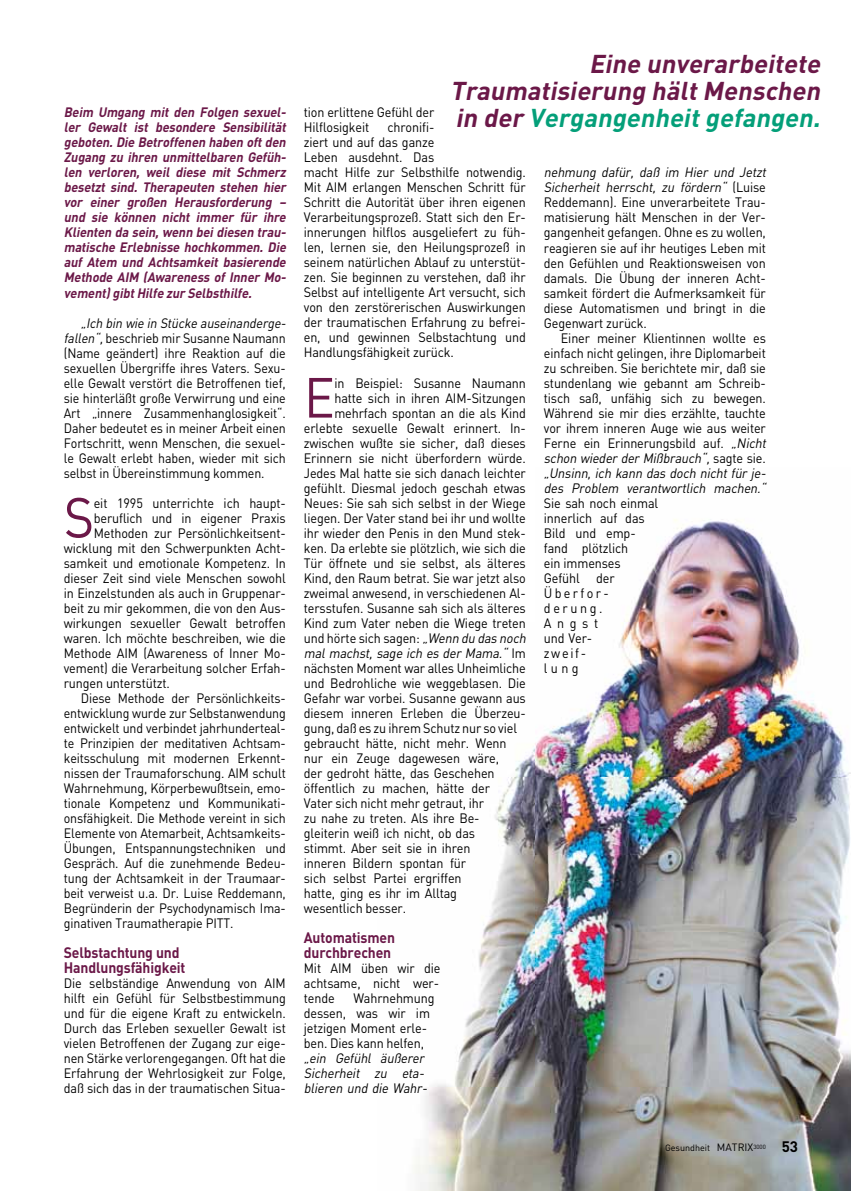
<style>
.page{position:relative;width:851px;height:1191px;background:#fff}
.page>*{position:absolute;margin:0;border:0;box-sizing:border-box;transform-origin:0 0}
.t1{font:55.65px "DIN";color:#6b1848;scale:.93 1}
.t2{font:italic 700 25.5px/27px "DIN";color:#6b1848;text-align:justify}
.t3{font:700 15px/15px "DIN";letter-spacing:-.01em;color:#6b1848;scale:.93 1}
.t4{font:700 15px "DIN";color:#000}
.t5{font:13.5px/15px "DIN";letter-spacing:-.01em;color:#000;scale:.93 1}
.t6{font:13.5px/15px "DIN";letter-spacing:-.01em;color:#000;scale:.92 1}
.t7{font:italic 700 13.5px/15px "DIN";color:#6b1848;text-align:justify;scale:.93 1}
.t8{font:italic 13.5px/15px "DIN";color:#000;scale:.93 1}
.t9{font:9px "DIN";color:#000}
.s1{font-style:italic}
.s2{color:#049f79}
.s3{font-style:normal}
.s4{font-size:10.5px}
</style>
<div class="page">
<img style="left:414px;top:519px;width:436px;height:672px">
<p class="t7" style="left:64px;top:104px;width:243px">Beim Umgang mit den Folgen sexuel&shy;ler Gewalt ist besondere Sensibilität geboten.Die Betroffenen haben oftden Zugang zu ihren unmittelbaren Gefüh&shy;len verloren, weil diese mit Schmerz besetzt sind. Therapeuten stehen hier vor einer großen Herausforderung – und sie können nicht immer für ihre Klienten da sein,wenn beidiesen trau&shy;matische Erlebnisse hochkommen. Die auf Atem und Achtsamkeit basierende Methode AIM (Awareness of Inner Mo&shy;vement)gibtHilfe zurSelbsthilfe.</p>
<p class="t6" style="left:64px;top:315px;width:246px;text-indent:17px"><span class="s1">„Ich bin wie in Stücke auseinanderge&shy;fallen“,</span>beschrieb mir Susanne Naumann (Name geändert) ihre Reaktion auf die sexuellen Übergriffe ihres Vaters. Sexu&shy;elle Gewalt verstört die Betroffenen tief, sie hinterläßt große Verwirrung und eine Art „innere Zusammenhanglosigkeit“.<br>Daher bedeutet es in meiner Arbeit einen Fortschritt, wenn Menschen, die sexuel&shy;le Gewalt erlebt haben, wieder mit sich selbst in Übereinstimmung kommen.</p>
<h1 class="t1" style="left:64px;top:483px;width:34px">S</h1>
<p class="t5" style="left:94px;top:495px;width:208px">eit 1995 unterrichte ich haupt-</p>
<p class="t5" style="left:94px;top:510px;width:208px">beruflich und in eigener Praxis</p>
<p class="t5" style="left:94px;top:525px;width:208px">Methoden zur Persönlichkeitsent-</p>
<p class="t5" style="left:64px;top:540px;width:240px">wicklung mit den Schwerpunkten Acht-</p>
<p class="t5" style="left:64px;top:555px;width:240px">samkeit und emotionale Kompetenz. In</p>
<p class="t5" style="left:64px;top:570px;width:240px">dieser Zeit sind viele Menschen sowohl</p>
<p class="t5" style="left:64px;top:585px;width:240px">in Einzelstunden als auch in Gruppenar-</p>
<p class="t5" style="left:64px;top:600px;width:240px">beit zu mir gekommen, die von den Aus-</p>
<p class="t5" style="left:64px;top:615px;width:240px">wirkungen sexueller Gewalt betroffen</p>
<p class="t5" style="left:64px;top:630px;width:240px">waren. Ich möchte beschreiben, wie die</p>
<p class="t5" style="left:64px;top:645px;width:240px">Methode AIM (Awareness of Inner Mo-</p>
<p class="t5" style="left:64px;top:660px;width:240px">vement) die Verarbeitung solcher Erfah-</p>
<p class="t5" style="left:64px;top:675px;width:115px">rungen unterstützt.</p>
<p class="t6" style="left:81px;top:690px;width:224px">Diese Methode der Persönlichkeits-</p>
<p class="t6" style="left:64px;top:705px;width:243px">entwicklung wurde zur Selbstanwendung</p>
<p class="t6" style="left:64px;top:720px;width:243px">entwickelt und verbindet jahrhunderteal-</p>
<p class="t6" style="left:64px;top:735px;width:243px">te Prinzipien der meditativen Achtsam-</p>
<p class="t6" style="left:64px;top:750px;width:243px">keitsschulung mit modernen Erkennt-</p>
<p class="t6" style="left:64px;top:765px;width:243px">nissen der Traumaforschung. AIM schult</p>
<p class="t6" style="left:64px;top:780px;width:243px">Wahrnehmung, Körperbewußtsein, emo-</p>
<p class="t6" style="left:64px;top:795px;width:243px">tionale Kompetenz und Kommunikati-</p>
<p class="t6" style="left:64px;top:810px;width:243px">onsfähigkeit. Die Methode vereint in sich</p>
<p class="t6" style="left:64px;top:825px;width:243px">Elemente von Atemarbeit, Achtsamkeits-</p>
<p class="t6" style="left:64px;top:840px;width:243px">Übungen, Entspannungstechniken und</p>
<p class="t6" style="left:64px;top:855px;width:243px">Gespräch. Auf die zunehmende Bedeu-</p>
<p class="t6" style="left:64px;top:870px;width:243px">tung der Achtsamkeit in der Traumaar-</p>
<p class="t6" style="left:64px;top:885px;width:243px">beit verweist u.a. Dr. Luise Reddemann,</p>
<p class="t6" style="left:64px;top:900px;width:243px">Begründerin der Psychodynamisch Ima-</p>
<p class="t6" style="left:64px;top:915px;width:186px">ginativen Traumatherapie PITT.</p>
<p class="t3" style="left:64px;top:944px;width:132px">Selbstachtung und<br>Handlungsfähigkeit</p>
<p class="t5" style="left:64px;top:975px;width:240px;text-align:justify">Die selbständige Anwendung von AIM hilft ein Gefühl für Selbstbestimmung und für die eigene Kraft zu entwickeln.<br>Durch das Erleben sexueller Gewalt ist vielen Betroffenen der Zugang zur eige&shy;nen Stärke verlorengegangen. Oft hat die Erfahrung der Wehrlosigkeit zur Folge, daß sich das in der traumatischen Situa-</p>
<h2 class="t2" style="left:450px;top:49px;width:377px;text-indent:139px">Eine unverarbeitete Traumatisierung hältMenschen in der <span class="s2">Vergangenheitgefangen.</span></h2>
<p class="t5" style="left:304px;top:105px;width:142px">tion erlittene Gefühl der<br>Hilflosigkeit</p>
<p class="t5" style="left:304px;top:120px;width:240px;text-indent:84px">chronifi-<br>ziert und auf das ganze<br>Leben ausdehnt. Das<br>macht Hilfe zur Selbsthilfe notwendig.<br>Mit AIM erlangen Menschen Schritt für Schritt die Autorität über ihren eigenen Verarbeitungsprozeß. Statt sich den Er&shy;innerungen hilflos ausgeliefert zu füh&shy;len, lernen sie, den Heilungsprozeß in seinem natürlichen Ablauf zu unterstüt&shy;zen. Sie beginnen zu verstehen, daß ihr Selbst auf intelligente Art versucht, sich von den zerstörerischen Auswirkungen der traumatischen Erfahrung zu befrei&shy;en, und gewinnen Selbstachtung und Handlungsfähigkeit zurück.</p>
<h1 class="t1" style="left:304px;top:363px;width:35px">E</h1>
<p class="t5" style="left:334px;top:375px;width:207px">in Beispiel: Susanne Naumann</p>
<p class="t5" style="left:543px;top:165px;width:243px"><span class="s1">nehmung dafür, daß im Hier und Jetzt Sicherheit herrscht, zu fördern“</span> ( L u i s e Reddemann). Eine unverarbeitete Trau&shy;matisierung hält Menschen in der Ver&shy;gangenheit gefangen. Ohne es zu wollen, reagieren sie auf ihr heutiges Leben mit den Gefühlen und Reaktionsweisen von damals. Die Übung der inneren Acht&shy;samkeit fördert die Aufmerksamkeit für diese Automatismen und bringt in die Gegenwart zurück.</p>
<p class="t5" style="left:543px;top:330px;width:243px;text-indent:17px">Einer meiner Klientinnen wollte es einfach nicht gelingen, ihre Diplomarbeit zu schreiben. Sie berichtete mir, daß sie stundenlang wie gebannt am Schreib&shy;tisch saß, unfähig sich zu bewegen.<br>Während sie mir dies erzählte, tauchte vor ihrem inneren Auge wie aus weiter Ferne ein Erinnerungsbild auf. <span class="s1">„Nicht schon wiederderMißbrauch“,</span>s a g t e s i e . <span class="s1">„Unsinn, ich kann das doch nicht für je&shy;des Problem verantwortlich machen.“</span></p>
<p class="t5" style="left:543px;top:495px;width:124px">Sie sah noch einmal innerlich auf das<br>Bild und emp&shy;fand plötzlich<br>ein immenses<br>Gefühl der<br>Überfor&shy;derung.<br>Angst<br>und Ver-<br>zweif-<br>lung</p>
<p class="t5" style="left:334px;top:390px;width:207px">hatte sich in ihren AIM-Sitzungen</p>
<p class="t5" style="left:334px;top:405px;width:207px">mehrfach spontan an die als Kind</p>
<p class="t5" style="left:304px;top:420px;width:240px">erlebte sexuelle Gewalt erinnert. In-</p>
<p class="t5" style="left:304px;top:435px;width:240px">zwischen wußte sie sicher, daß dieses</p>
<p class="t5" style="left:304px;top:450px;width:240px">Erinnern sie nicht überfordern würde.</p>
<p class="t5" style="left:304px;top:465px;width:240px">Jedes Mal hatte sie sich danach leichter</p>
<p class="t5" style="left:304px;top:480px;width:240px">gefühlt. Diesmal jedoch geschah etwas</p>
<p class="t5" style="left:304px;top:495px;width:240px">Neues: Sie sah sich selbst in der Wiege</p>
<p class="t5" style="left:304px;top:510px;width:240px">liegen. Der Vater stand bei ihr und wollte</p>
<p class="t5" style="left:304px;top:525px;width:240px">ihr wieder den Penis in den Mund stek-</p>
<p class="t5" style="left:304px;top:540px;width:240px">ken. Da erlebte sie plötzlich, wie sich die</p>
<p class="t5" style="left:304px;top:555px;width:240px">Tür öffnete und sie selbst, als älteres</p>
<p class="t5" style="left:304px;top:570px;width:240px">Kind, den Raum betrat. Sie war jetzt also</p>
<p class="t5" style="left:304px;top:585px;width:240px">zweimal anwesend, in verschiedenen Al-</p>
<p class="t5" style="left:304px;top:600px;width:240px">tersstufen. Susanne sah sich als älteres</p>
<p class="t5" style="left:304px;top:615px;width:240px">Kind zum Vater neben die Wiege treten</p>
<p class="t5" style="left:304px;top:630px;width:243px">und hörte sich sagen: <span class="s1">„Wenn du das noch</span></p>
<p class="t8" style="left:304px;top:645px;width:240px">mal machst, sage ich es der Mama.“ <span class="s3">I m</span></p>
<p class="t5" style="left:304px;top:660px;width:240px">nächsten Moment war alles Unheimliche</p>
<p class="t5" style="left:304px;top:675px;width:240px">und Bedrohliche wie weggeblasen. Die</p>
<p class="t5" style="left:304px;top:690px;width:240px">Gefahr war vorbei. Susanne gewann aus</p>
<p class="t5" style="left:304px;top:705px;width:240px">diesem inneren Erleben die Überzeu-</p>
<p class="t5" style="left:304px;top:720px;width:231px">gung, daß es zu ihrem Schutz nur so viel</p>
<p class="t5" style="left:304px;top:735px;width:219px">gebraucht hätte, nicht mehr. Wenn</p>
<p class="t5" style="left:304px;top:750px;width:211px">nur ein Zeuge dagewesen wäre,</p>
<p class="t5" style="left:304px;top:765px;width:207px">der gedroht hätte, das Geschehen</p>
<p class="t5" style="left:304px;top:780px;width:202px">öffentlich zu machen, hätte der</p>
<p class="t5" style="left:304px;top:795px;width:195px">Vater sich nicht mehr getraut, ihr</p>
<p class="t5" style="left:304px;top:810px;width:190px">zu nahe zu treten. Als ihre Be-</p>
<p class="t5" style="left:304px;top:825px;width:186px">gleiterin weiß ich nicht, ob das</p>
<p class="t5" style="left:304px;top:840px;width:181px">stimmt. Aber seit sie in ihren</p>
<p class="t5" style="left:304px;top:855px;width:176px">inneren Bildern spontan für</p>
<p class="t5" style="left:304px;top:870px;width:171px">sich selbst Partei ergriffen</p>
<p class="t5" style="left:304px;top:885px;width:166px">hatte, ging es ihr im Alltag</p>
<p class="t5" style="left:304px;top:900px;width:111px">wesentlich besser.</p>
<p class="t3" style="left:304px;top:929px;width:99px">Automatismen durchbrechen</p>
<p class="t5" style="left:304px;top:960px;width:148px;text-align:justify">Mit AIM üben wir die achtsame, nicht wer&shy;tende</p>
<p class="t5" style="left:304px;top:990px;width:142px;text-indent:50px">Wahrnehmung dessen, was wir im jetzigen Moment erle&shy;ben. Dies kann helfen,</p>
<p class="t8" style="left:304px;top:1050px;width:137px">„ein Gefühl äußerer<br>Sicherheit zu eta&shy;blieren und die Wahr-</p>
<p class="t9" style="left:665px;top:1142px;width:102px">Gesundheit <span class="s4">MATRIX</span><sup>3000</sup></p>
<p class="t4" style="left:781px;top:1136px;width:18px">53</p>
</div>
